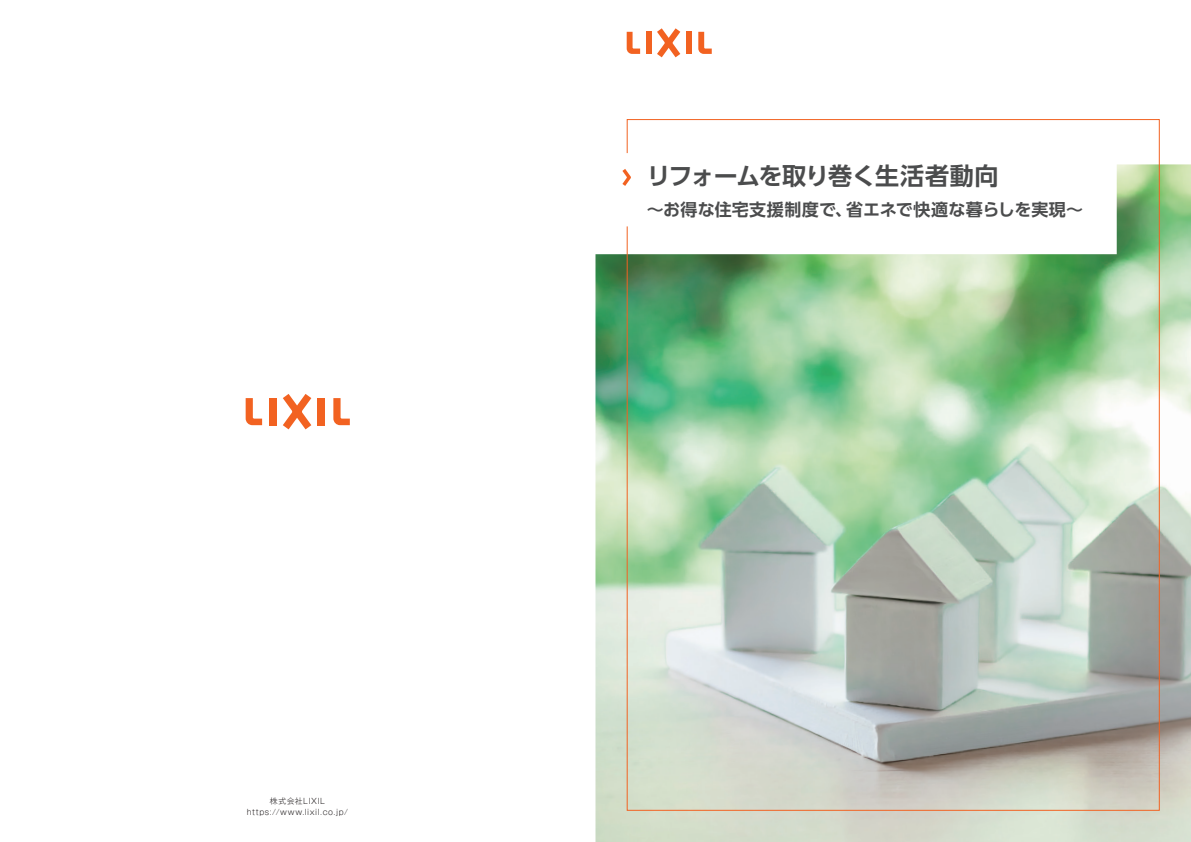
<style>
.page{position:relative;width:1191px;height:842px;background:#fff}
.page>*{position:absolute;margin:0;border:0;box-sizing:border-box;transform-origin:0 0}
.t1{font:700 24.1px "UD Shin Go Pro De";letter-spacing:-.035em;color:#4b4c4d}
.t2{font:700 17px "UD Shin Go Pro De";letter-spacing:.01em;color:#4b4c4d}
.t3{font:300 7.8px/10.6px "Gothic MB101 Pro";letter-spacing:.07em;color:#231f20;text-align:center}
</style>
<div class="page">
<svg style="left:626px;top:32px;width:14px;height:22px"></svg>
<svg style="left:698px;top:32px;width:13px;height:22px"></svg>
<div style="left:646px;top:32px;width:6px;height:22px;background:#f26221"></div>
<div style="left:685px;top:32px;width:6px;height:22px;background:#f26221"></div>
<svg style="left:657px;top:28px;width:23px;height:29px"></svg>
<svg style="left:246px;top:398px;width:16px;height:27px"></svg>
<svg style="left:333px;top:398px;width:17px;height:27px"></svg>
<div style="left:269px;top:398px;width:7px;height:27px;background:#f26221"></div>
<div style="left:318px;top:398px;width:7px;height:27px;background:#f26221"></div>
<svg style="left:283px;top:394px;width:28px;height:35px"></svg>
<img style="left:595px;top:164px;width:596px;height:678px">
<svg style="left:622px;top:169px;width:4px;height:17px"></svg>
<img style="left:626px;top:119px;width:534px;height:692px">
<p class="t3" style="left:247px;top:794px;width:103px">株式会社LIXIL https://www.lixil.co.jp/</p>
<h1 class="t1" style="left:647px;top:157px;width:353px">リフォームを取り巻く生活者動向</h1>
<h2 class="t2" style="left:647px;top:196px;width:438px">～お得な住宅支援制度で、省エネで快適な暮らしを実現～</h2>
</div>
